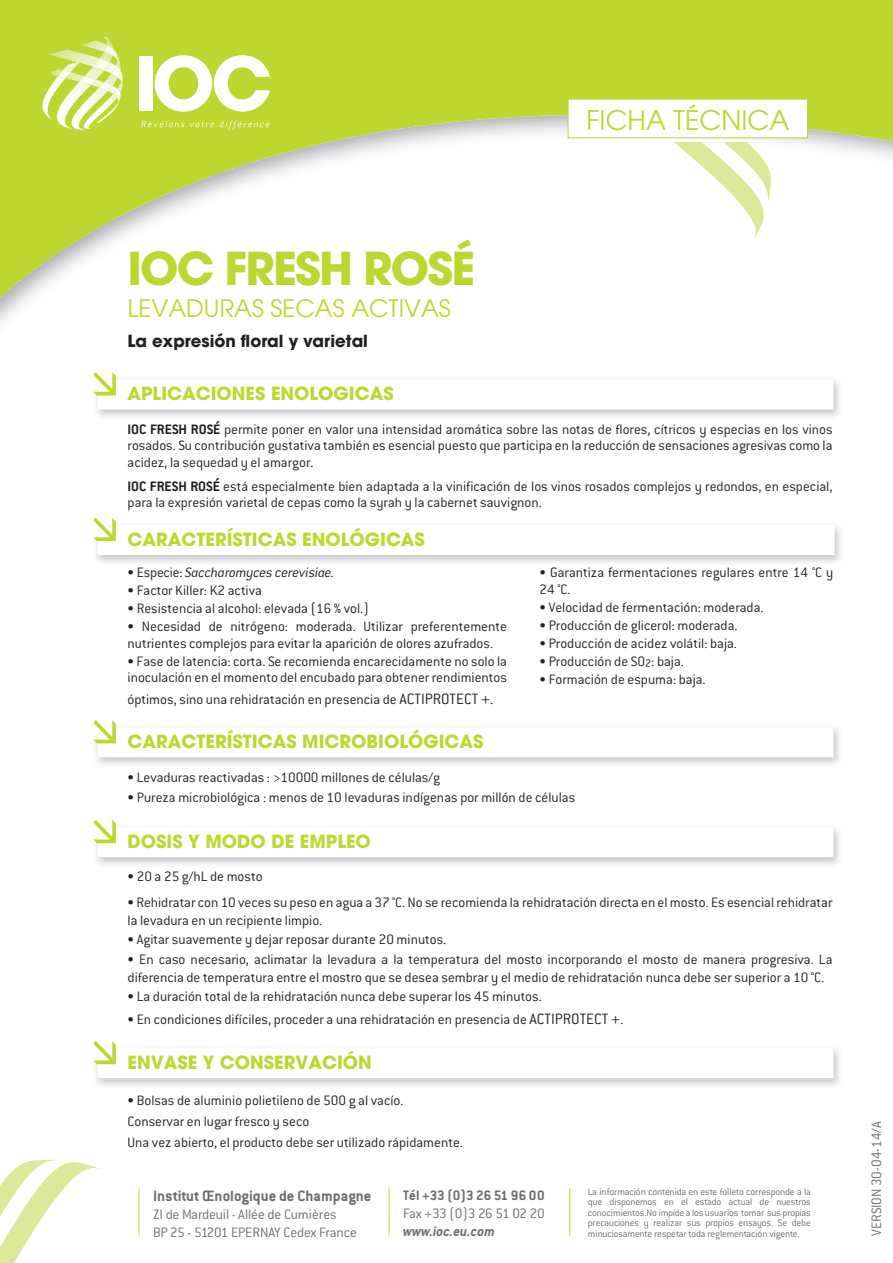
<style>
.page{position:relative;width:893px;height:1263px;background:#fff}
.page>*{position:absolute;margin:0;border:0;box-sizing:border-box;transform-origin:0 0}
.t1{font:700 45px "Avant Garde LT";letter-spacing:-.04em;color:#bed630}
.t2{font:27px "Avant Garde LT";color:#bed630}
.t3{font:24px "Avant Garde LT";color:#bed630}
.t4{font:700 18px "Avant Garde LT";color:#bed630}
.t5{font:700 16.5px "Conduit ITC";color:#6c6d70}
.t6{font:700 16.5px "Avant Garde LT";color:#231f20}
.t7{font:300 15px/16.5px "Conduit ITC";color:#231f20}
.t8{font:300 15px/18px "Conduit ITC";letter-spacing:-.01em;color:#6c6d70}
.t9{font:italic 300 15px "Conduit ITC";letter-spacing:-.015em;color:#231f20}
.t10{font:700 15px "Conduit ITC";color:#6c6d70}
.t11{font:300 15px "Conduit ITC";letter-spacing:-.03em;color:#6c6d70}
.t12{font:italic 700 15px "Conduit ITC";color:#6c6d70}
.t13{font:300 10.5px/10.5px "Conduit ITC";letter-spacing:-.015em;color:#6c6d70;text-align:justify}
.s1{font-weight:700}
.s2{font-style:normal}
.s3{font-size:16.5px}
.s4{font-size:18px}
</style>
<div class="page">
<svg style="left:0;top:0;width:893px;height:324px"></svg>
<svg style="left:0;top:1160px;width:100px;height:103px"></svg>
<svg style="left:567px;top:98px;width:241px;height:41px"></svg>
<hr style="left:139px;top:1188px;width:1px;height:47px;background:#bed630">
<hr style="left:389px;top:1188px;width:1px;height:47px;background:#bed630">
<hr style="left:569px;top:1188px;width:1px;height:47px;background:#bed630">
<img style="left:49px;top:49px;width:6px;height:13px">
<img style="left:121px;top:75px;width:2px;height:54px">
<img style="left:113px;top:105px;width:8px;height:25px">
<img style="left:55px;top:36px;width:58px;height:94px">
<img style="left:93px;top:58px;width:6px;height:12px">
<img style="left:79px;top:76px;width:17px;height:9px">
<svg style="left:99px;top:36px;width:23px;height:69px;background:#dbe893"></svg>
<img style="left:39px;top:62px;width:40px;height:59px">
<svg style="left:58px;top:70px;width:13px;height:8px"></svg>
<svg style="left:141px;top:121px;width:73px;height:6px"></svg>
<svg style="left:220px;top:121px;width:49px;height:8px"></svg>
<div style="left:139px;top:56px;width:14px;height:55px;background:#fff"></div>
<svg style="left:155px;top:55px;width:115px;height:57px"></svg>
<img style="left:674px;top:142px;width:92px;height:100px">
<img style="left:724px;top:142px;width:47px;height:62px">
<svg style="left:93px;top:372px;width:740px;height:37px"></svg>
<svg style="left:93px;top:518px;width:742px;height:37px"></svg>
<svg style="left:93px;top:820px;width:740px;height:37px"></svg>
<svg style="left:93px;top:1041px;width:740px;height:37px"></svg>
<svg style="left:93px;top:720px;width:740px;height:37px"></svg>
<h2 class="t2" style="left:586px;top:104px;width:204px">FICHA TÉCNICA</h2>
<h1 class="t1" style="left:128px;top:239px;width:349px">IOC FRESH ROSÉ</h1>
<h3 class="t3" style="left:128px;top:294px;width:325px">LEVADURAS SECAS ACTIVAS</h3>
<p class="t6" style="left:128px;top:330px;width:242px">La expresión floral y varietal</p>
<p class="t4" style="left:128px;top:381px;width:268px">APLICACIONES ENOLOGICAS</p>
<p class="t7" style="left:128px;top:421px;width:707px;text-align:justify"><span class="s1">IOC FRESH ROSÉ</span> permite poner en valor una intensidad aromática sobre las notas de flores, cítricos y especias en los vinos rosados. Su contribución gustativa también es esencial puesto que participa en la reducción de sensaciones agresivas como la acidez, la sequedad y el amargor.</p>
<p class="t7" style="left:128px;top:478px;width:706px"><span class="s1">IOC FRESH ROSÉ</span> está especialmente bien adaptada a la vinificación de los vinos rosados complejos y redondos, en especial, para la expresión varietal de cepas como la syrah y la cabernet sauvignon.</p>
<p class="t4" style="left:128px;top:528px;width:299px">CARACTERÍSTICAS ENOLÓGICAS</p>
<p class="t9" style="left:128px;top:564px;width:208px"><span class="s2">• Especie:</span> Saccharomyces cerevisiae.</p>
<p class="t7" style="left:128px;top:582px;width:136px">• Factor Killer: K2 activa</p>
<p class="t7" style="left:128px;top:600px;width:243px">• Resistencia al alcohol: elevada (16 % vol.)</p>
<p class="t7" style="left:128px;top:618px;width:381px">• Necesidad de nitrógeno: moderada. Utilizar preferentemente nutrientes complejos para evitar la aparición de olores azufrados.</p>
<p class="t7" style="left:128px;top:653px;width:381px">• Fase de latencia: corta. Se recomienda encarecidamente no solo la inoculación en el momento del encubado para obtener rendimientos</p>
<p class="t7" style="left:128px;top:691px;width:367px">óptimos, sino una rehidratación en presencia de <span class="s3">ACTIPROTECT</span> <span class="s4">+</span>.</p>
<p class="t4" style="left:128px;top:730px;width:357px">CARACTERÍSTICAS MICROBIOLÓGICAS</p>
<p class="t7" style="left:539px;top:564px;width:295px">• Garantiza fermentaciones regulares entre 14 °C y<br>24 °C.</p>
<p class="t7" style="left:539px;top:599px;width:226px">• Velocidad de fermentación: moderada.</p>
<p class="t7" style="left:539px;top:617px;width:200px">• Producción de glicerol: moderada.</p>
<p class="t7" style="left:539px;top:635px;width:199px">• Producción de acidez volátil: baja.</p>
<p class="t7" style="left:539px;top:653px;width:146px">• Producción de SO<sub>2</sub>: baja.</p>
<p class="t7" style="left:539px;top:671px;width:168px">• Formación de espuma: baja.</p>
<p class="t7" style="left:128px;top:769px;width:314px">• Levaduras reactivadas : &gt;10000 millones de células/g</p>
<p class="t7" style="left:128px;top:789px;width:449px">• Pureza microbiológica : menos de 10 levaduras indígenas por millón de células</p>
<p class="t4" style="left:128px;top:830px;width:245px">DOSIS Y MODO DE EMPLEO</p>
<p class="t7" style="left:128px;top:868px;width:136px">• 20 a 25 g/hL de mosto</p>
<p class="t7" style="left:128px;top:893px;width:706px;line-height:18px">• Rehidratar con 10 veces su peso en agua a 37 °C. No se recomienda la rehidratación directa en el mosto. Es esencial rehidratar la levadura en un recipiente limpio.</p>
<p class="t7" style="left:128px;top:931px;width:320px">• Agitar suavemente y dejar reposar durante 20 minutos.</p>
<p class="t7" style="left:128px;top:950px;width:706px;line-height:18px">• En caso necesario, aclimatar la levadura a la temperatura del mosto incorporando el mosto de manera progresiva. La diferencia de temperatura entre el mostro que se desea sembrar y el medio de rehidratación nunca debe ser superior a 10 °C.</p>
<p class="t7" style="left:128px;top:988px;width:416px">• La duración total de la rehidratación nunca debe superar los 45 minutos.</p>
<p class="t7" style="left:128px;top:1011px;width:497px">• En condiciones difíciles, proceder a una rehidratación en presencia de <span class="s3">ACTIPROTECT</span> <span class="s4">+</span>.</p>
<p class="t4" style="left:128px;top:1051px;width:246px">ENVASE Y CONSERVACIÓN</p>
<p class="t7" style="left:128px;top:1090px;width:337px;line-height:21px">• Bolsas de aluminio polietileno de 500 g al vacío.<br>Conservar en lugar fresco y seco<br>Una vez abierto, el producto debe ser utilizado rápidamente.</p>
<p class="t5" style="left:153px;top:1186px;width:220px">Institut Œnologique de Champagne</p>
<p class="t8" style="left:153px;top:1205px;width:205px">ZI de Mardeuil - Allée de Cumières<br>BP 25 - 51201 EPERNAY Cedex France</p>
<p class="t10" style="left:403px;top:1186px;width:143px">Tél +33 (0)3 26 51 96 00</p>
<p class="t11" style="left:403px;top:1205px;width:143px">Fax +33 (0)3 26 51 02 20</p>
<p class="t12" style="left:403px;top:1222px;width:93px">www.ioc.eu.com</p>
<p class="t13" style="left:588px;top:1186px;width:224px">La información contenida en este folleto corresponde a la que disponemos en el estado actual de nuestros conocimientos.No impide a los usuarios tomar sus propias precauciones y realizar sus propios ensayos. Se debe minuciosamente respetar toda reglementación vigente.</p>
<p class="t8" style="left:867px;top:1235px;width:116px;rotate:-90deg">VERSION 30-04-14/A</p>
</div>
